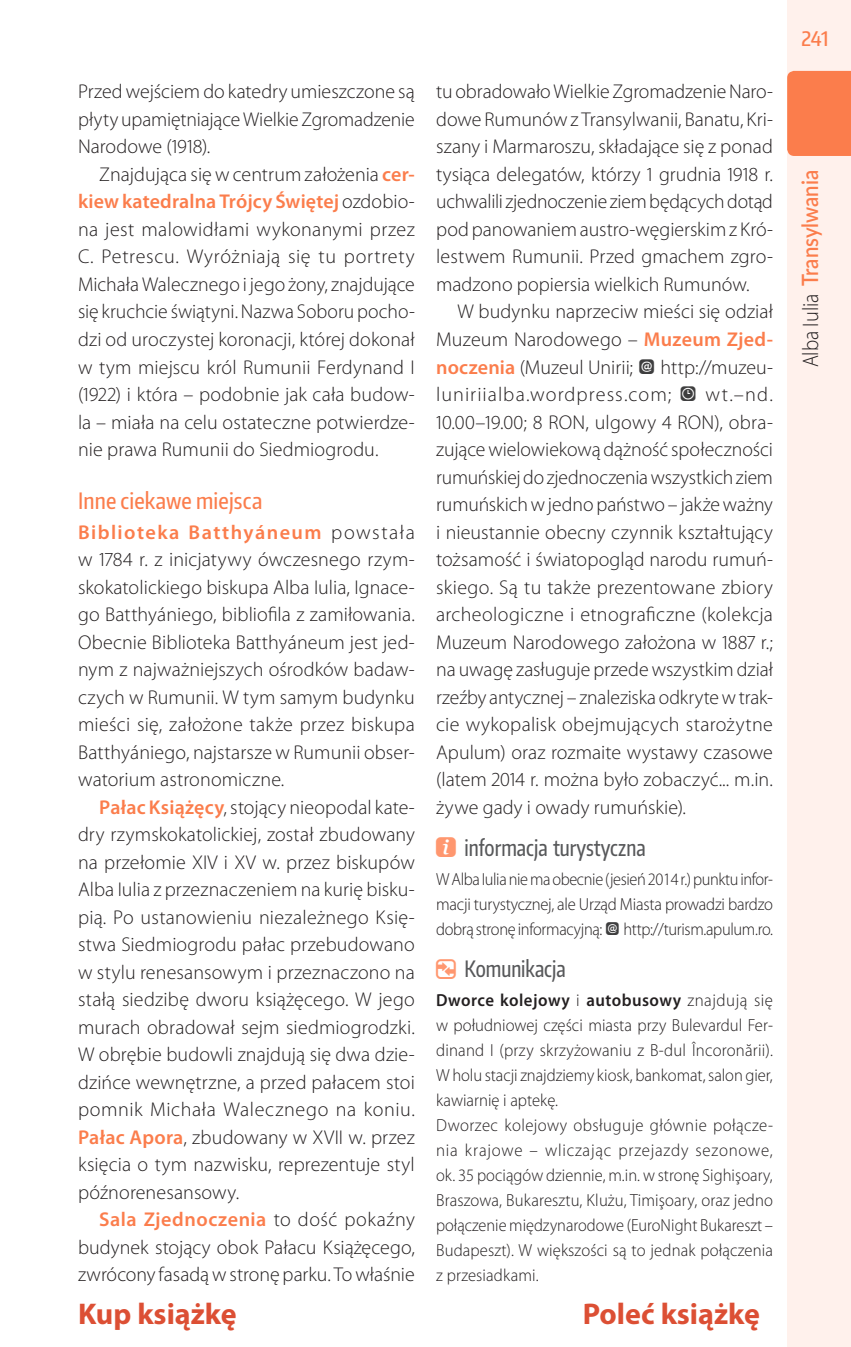
<style>
.page{position:relative;width:851px;height:1347px;background:#fff}
.page>*{position:absolute;margin:0;border:0;box-sizing:border-box;transform-origin:0 0}
.t1{font:700 30px "Myriad Pro";color:#dc4f34}
.t2{font:500 22.5px "Encode Sans Compressed";color:#57585a;scale:.9 1}
.t3{font:600 22.5px "Lato";color:#fb7d4c;scale:.9 1}
.t4{font:500 22.5px "Encode Sans Compressed";letter-spacing:.01em;color:#fb7d4c}
.t5{font:300 20px/27.5px "Myriad Pro";letter-spacing:.005em;color:#231f20;text-align:justify}
.t6{font:500 20px "Encode Sans Condensed";color:#fb7d4c}
.t7{font:300 17.5px/25px "Myriad Pro";letter-spacing:.005em;color:#231f20;scale:.96 1}
.t8{font:300 17.5px/25px "Myriad Pro";letter-spacing:.005em;color:#231f20;text-align:justify;scale:.93 1}
.s1{font-weight:600;color:#fb7d4c}
.s2{font-family:"ikony";font-weight:400;color:#3e3e3f}
.s3{font-family:"ikony";font-weight:400;color:#ff976f}
.s4{font-weight:600}
.s5{font-family:"Myriad Pro";font-weight:300;color:#231f20}
</style>
<div class="page">
<div style="left:787px;top:0;width:63px;height:1346px;background:#fff1ec"></div>
<div style="left:787px;top:71px;width:63px;height:85px;background:#fb7d4c"></div>
<p class="t5" style="left:78px;top:78px;width:338px">Przed wejściem do katedry umieszczone są płyty upamiętniające Wielkie Zgromadzenie Narodowe (1918).</p>
<p class="t5" style="left:78px;top:160px;width:338px;text-indent:21px">Znajdująca się w centrum założenia <span class="s1">cer&shy;kiew katedralna Trójcy Świętej</span> ozdobio‑ na jest malowidłami wykonanymi przez C. Petrescu. Wyróżniają się tu portrety Michała Walecznego i jego żony, znajdujące się kruchcie świątyni. Nazwa Soboru pocho‑ dzi od uroczystej koronacji, której dokonał w tym miejscu król Rumunii Ferdynand I (1922) i która – podobnie jak cała budow‑ la – miała na celu ostateczne potwierdze‑ nie prawa Rumunii do Siedmiogrodu.</p>
<p class="t4" style="left:78px;top:485px;width:186px">Inne ciekawe miejsca</p>
<p class="t5" style="left:78px;top:518px;width:338px"><span class="s1">Biblioteka Batthyáneum</span> powstała w 1784 r. z inicjatywy ówczesnego rzym‑ skokatolickiego biskupa Alba Iulia, Ignace‑ go Batthyániego, bibliofila z zamiłowania.<br>Obecnie Biblioteka Batthyáneum jest jed‑ nym z najważniejszych ośrodków badaw‑ czych w Rumunii. W tym samym budynku mieści się, założone także przez biskupa Batthyániego, najstarsze w Rumunii obser‑ watorium astronomiczne.</p>
<p class="t5" style="left:78px;top:793px;width:338px;text-indent:21px"><span class="s1">Pałac Książęcy</span>, stojący nieopodal kate‑ dry rzymskokatolickiej, został zbudowany na przełomie XIV i XV w. przez biskupów Alba Iulia z przeznaczeniem na kurię bisku‑ pią. Po ustanowieniu niezależnego Księ‑ stwa Siedmiogrodu pałac przebudowano w stylu renesansowym i przeznaczono na stałą siedzibę dworu książęcego. W jego murach obradował sejm siedmiogrodzki.<br>W obrębie budowli znajdują się dwa dzie‑ dzińce wewnętrzne, a przed pałacem stoi pomnik Michała Walecznego na koniu.<br><span class="s1">Pałac Apora</span>, zbudowany w XVII w. przez księcia o tym nazwisku, reprezentuje styl późnorenesansowy.</p>
<p class="t5" style="left:78px;top:1205px;width:338px;text-indent:21px"><span class="s1">Sala Zjednoczenia</span> to dość pokaźny budynek stojący obok Pałacu Książęcego, zwrócony fasadą w stronę parku. To właśnie</p>
<p class="t5" style="left:436px;top:78px;width:338px">tu obradowało Wielkie Zgromadzenie Naro‑ dowe Rumunów z Transylwanii, Banatu, Kri‑ szany i Marmaroszu, składające się z ponad tysiąca delegatów, którzy 1 grudnia 1918 r. uchwalili zjednoczenie ziem będących dotąd pod panowaniem austro‑węgierskim z Kró‑ lestwem Rumunii. Przed gmachem zgro‑ madzono popiersia wielkich Rumunów.</p>
<p class="t5" style="left:436px;top:298px;width:338px;text-indent:21px">W budynku naprzeciw mieści się odział Muzeum Narodowego – <span class="s1">Muzeum Zjed&shy;noczenia</span> (Muzeul Unirii; <span class="s2">@</span> http://muzeu‑ luniriialba.wordpress.com; <span class="s2">)</span> wt.–nd.<br>10.00–19.00; 8 RON, ulgowy 4 RON), obra‑ zujące wielowiekową dążność społeczności rumuńskiej do zjednoczenia wszystkich ziem rumuńskich w jedno państwo – jakże ważny i nieustannie obecny czynnik kształtujący tożsamość i światopogląd narodu rumuń‑ skiego. Są tu także prezentowane zbiory archeologiczne i etnograficzne (kolekcja Muzeum Narodowego założona w 1887 r.; na uwagę zasługuje przede wszystkim dział rzeźby antycznej – znaleziska odkryte w trak‑ cie wykopalisk obejmujących starożytne Apulum) oraz rozmaite wystawy czasowe (latem 2014 r. można było zobaczyć... m.in. żywe gady i owady rumuńskie).</p>
<p class="t2" style="left:436px;top:832px;width:234px"><span class="s3">!</span> informacja turystyczna</p>
<p class="t8" style="left:436px;top:866px;width:363px">W Alba Iulia nie ma obecnie (jesień 2014 r.) punktu infor‑ macji turystycznej, ale Urząd Miasta prowadzi bardzo dobrą stronę informacyjną: <span class="s2">@</span> http://turism.apulum.ro.</p>
<p class="t2" style="left:436px;top:954px;width:145px"><span class="s3">%</span> Komunikacja</p>
<p class="t7" style="left:436px;top:987px;width:352px"><span class="s4">Dworce kolejowy</span> i <span class="s4">autobusowy</span> znajdują się w południowej części miasta przy Bulevardul Fer‑ dinand I (przy skrzyżowaniu z B‑dul Încoronării).<br>W holu stacji znajdziemy kiosk, bankomat, salon gier, kawiarnię i aptekę.<br>Dworzec kolejowy obsługuje głównie połącze‑ nia krajowe – wliczając przejazdy sezonowe, ok. 35 pociągów dziennie, m.in. w stronę Sighişoary, Braszowa, Bukaresztu, Klużu, Timişoary, oraz jedno połączenie międzynarodowe (EuroNight Bukareszt – Budapeszt). W większości są to jednak połączenia z przesiadkami.</p>
<h1 class="t1" style="left:78px;top:1294px;width:160px">Kup książkę</h1>
<h1 class="t1" style="left:583px;top:1294px;width:178px">Poleć książkę</h1>
<p class="t6" style="left:801px;top:26px;width:29px">241</p>
<p class="t3" style="left:793px;top:367px;width:221px;rotate:-90deg"><span class="s5">Alba Iulia</span> Transylwania</p>
</div>
